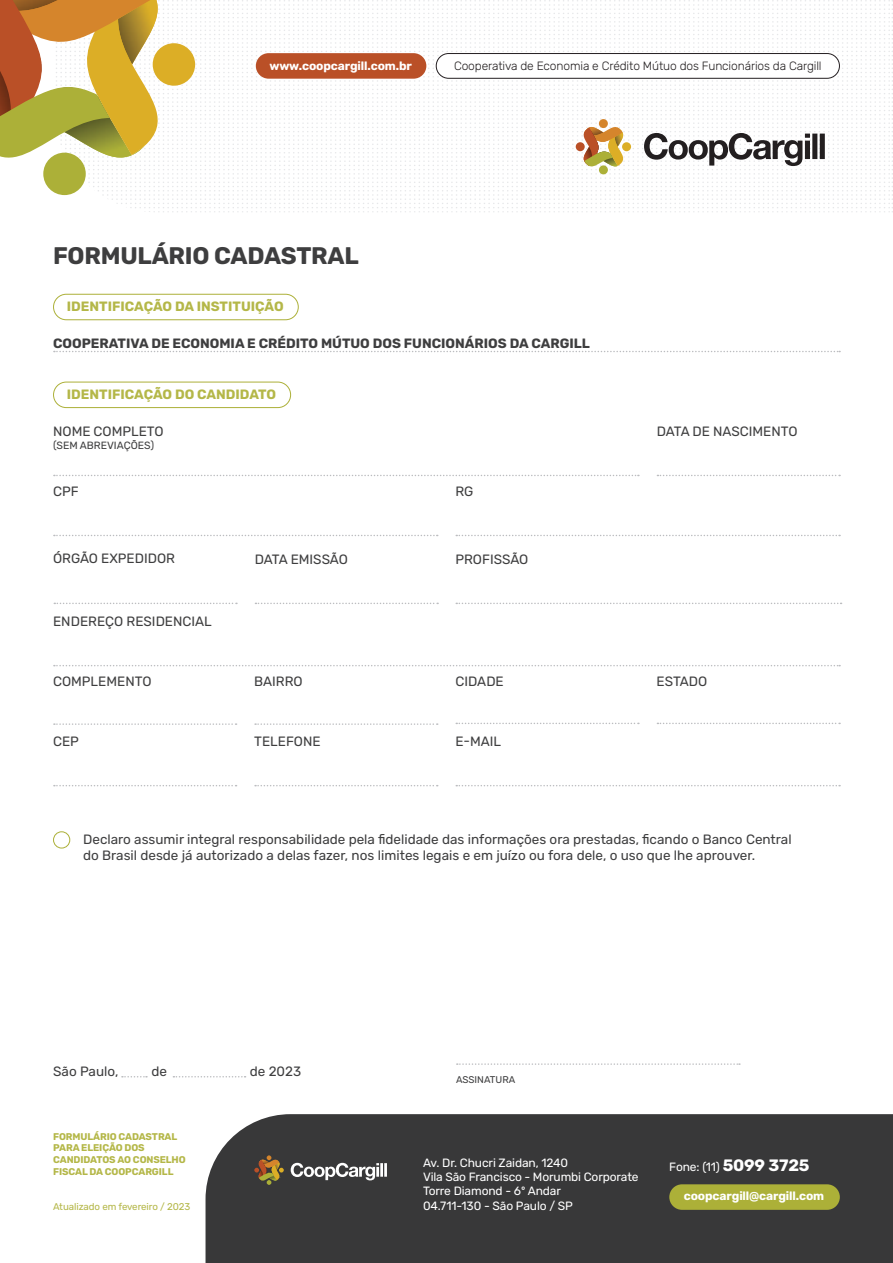
<style>
.page{position:relative;width:893px;height:1263px;background:#fff}
.page>*{position:absolute;margin:0;border:0;box-sizing:border-box;transform-origin:0 0}
.t1{font:700 24px "Rubik";letter-spacing:-.01em;color:#3e3e3f}
.t2{font:13.5px/16.2px "Rubik";color:#3e3e3f}
.t3{font:700 13.5px "Rubik";color:#3e3e3f}
.t4{font:700 13.5px "Rubik";color:#b4b748}
.t5{font:12px/14.4px "Rubik";letter-spacing:-.01em;color:#fff}
.t6{font:300 12px "Rubik";letter-spacing:-.01em;color:#231f20}
.t7{font:700 12px "Rubik";letter-spacing:-.01em;color:#fff}
.t8{font:10.5px "Rubik";color:#3e3e3f}
.t9{font:700 9.75px/11.7px "Rubik";letter-spacing:-.01em;color:#b4b748}
.t10{font:9.75px "Rubik";letter-spacing:-.01em;color:#b4b748}
.t11{font:9.75px "Rubik";color:#3e3e3f}
.s1{font-weight:700;font-size:16.5px}
</style>
<div class="page">
<div style="left:206px;top:1114px;width:687px;height:149px;background:#383839"></div>
<svg style="left:0;top:0;width:893px;height:212px"></svg>
<div style="left:43px;top:153px;width:43px;height:42px;background:#acb038;border-radius:50%"></div>
<div style="left:436px;top:54px;width:403px;height:24px;background:#fff;border-radius:12px"></div>
<div style="left:436px;top:53px;width:404px;height:26px;border:1px solid #241f21;border-radius:12px"></div>
<div style="left:256px;top:53px;width:170px;height:26px;background:#ba5027;border-radius:13px"></div>
<div style="left:669px;top:1184px;width:171px;height:26px;background:#acb038;border-radius:13px"></div>
<svg style="left:252px;top:1155px;width:135px;height:30px;background:#655f57"></svg>
<svg style="left:54px;top:475px;width:585px;height:1px"></svg>
<svg style="left:54px;top:535px;width:384px;height:1px"></svg>
<svg style="left:657px;top:475px;width:183px;height:1px"></svg>
<svg style="left:255px;top:723px;width:183px;height:2px"></svg>
<svg style="left:255px;top:785px;width:183px;height:1px"></svg>
<svg style="left:456px;top:603px;width:386px;height:1px"></svg>
<svg style="left:54px;top:723px;width:183px;height:2px"></svg>
<svg style="left:456px;top:535px;width:384px;height:1px"></svg>
<svg style="left:456px;top:723px;width:183px;height:1px"></svg>
<svg style="left:456px;top:785px;width:384px;height:1px"></svg>
<svg style="left:54px;top:665px;width:786px;height:1px"></svg>
<svg style="left:657px;top:723px;width:183px;height:1px"></svg>
<svg style="left:255px;top:603px;width:183px;height:1px"></svg>
<svg style="left:54px;top:603px;width:183px;height:1px"></svg>
<svg style="left:54px;top:785px;width:183px;height:1px"></svg>
<div style="left:53px;top:382px;width:238px;height:26px;border:1px solid #acb038;border-radius:13px"></div>
<svg style="left:54px;top:351px;width:786px;height:1px"></svg>
<div style="left:53px;top:294px;width:246px;height:26px;border:1px solid #acb038;border-radius:13px"></div>
<div style="left:53px;top:831px;width:17px;height:17px;border:1px solid #acb038;border-radius:50%"></div>
<svg style="left:457px;top:1063px;width:283px;height:2px"></svg>
<svg style="left:122px;top:1076px;width:25px;height:1px"></svg>
<svg style="left:173px;top:1076px;width:73px;height:1px"></svg>
<p class="t7" style="left:269px;top:59px;width:144px">www.coopcargill.com.br</p>
<p class="t6" style="left:454px;top:59px;width:369px">Cooperativa de Economia e Crédito Mútuo dos Funcionários da Cargill</p>
<p class="t1" style="left:53px;top:242px;width:307px">FORMULÁRIO CADASTRAL</p>
<p class="t4" style="left:67px;top:299px;width:218px">IDENTIFICAÇÃO DA INSTITUIÇÃO</p>
<p class="t3" style="left:53px;top:336px;width:538px">COOPERATIVA DE ECONOMIA E CRÉDITO MÚTUO DOS FUNCIONÁRIOS DA CARGILL</p>
<p class="t4" style="left:67px;top:387px;width:211px">IDENTIFICAÇÃO DO CANDIDATO</p>
<p class="t2" style="left:53px;top:423px;width:112px">NOME COMPLETO</p>
<p class="t2" style="left:657px;top:423px;width:142px">DATA DE NASCIMENTO</p>
<p class="t8" style="left:53px;top:439px;width:102px">(SEM ABREVIAÇÕES)</p>
<p class="t2" style="left:53px;top:483px;width:27px">CPF</p>
<p class="t2" style="left:455px;top:483px;width:19px">RG</p>
<p class="t2" style="left:53px;top:551px;width:123px">ÓRGÃO EXPEDIDOR</p>
<p class="t2" style="left:255px;top:551px;width:95px">DATA EMISSÃO</p>
<p class="t2" style="left:455px;top:551px;width:74px">PROFISSÃO</p>
<p class="t2" style="left:53px;top:613px;width:160px">ENDEREÇO RESIDENCIAL</p>
<p class="t2" style="left:53px;top:673px;width:100px">COMPLEMENTO</p>
<p class="t2" style="left:254px;top:673px;width:50px">BAIRRO</p>
<p class="t2" style="left:455px;top:673px;width:50px">CIDADE</p>
<p class="t2" style="left:657px;top:673px;width:52px">ESTADO</p>
<p class="t2" style="left:53px;top:733px;width:27px">CEP</p>
<p class="t2" style="left:254px;top:733px;width:68px">TELEFONE</p>
<p class="t2" style="left:455px;top:733px;width:47px">E-MAIL</p>
<p class="t2" style="left:83px;top:832px;width:710px">Declaro assumir integral responsabilidade pela fidelidade das informações ora prestadas, ficando o Banco Central do Brasil desde já autorizado a delas fazer, nos limites legais e em juízo ou fora dele, o uso que lhe aprouver.</p>
<p class="t2" style="left:53px;top:1063px;width:67px">São Paulo,</p>
<p class="t2" style="left:151px;top:1063px;width:17px">de</p>
<p class="t2" style="left:250px;top:1063px;width:53px">de 2023</p>
<p class="t9" style="left:53px;top:1131px;width:134px">FORMULÁRIO CADASTRAL<br>PARA ELEIÇÃO DOS<br>CANDIDATOS AO CONSELHO<br>FISCAL DA COOPCARGILL</p>
<p class="t10" style="left:53px;top:1201px;width:139px">Atualizado em fevereiro / 2023</p>
<p class="t11" style="left:456px;top:1074px;width:61px">ASSINATURA</p>
<p class="t5" style="left:423px;top:1155px;width:217px">Av. Dr. Chucri Zaidan, 1240<br>Vila São Francisco - Morumbi Corporate<br>Torre Diamond - 6º Andar<br>04.711-130 - São Paulo / SP</p>
<p class="t5" style="left:669px;top:1160px;width:142px">Fone: (11) <span class="s1">5099 3725</span></p>
<p class="t7" style="left:684px;top:1189px;width:142px">coopcargill@cargill.com</p>
</div>
